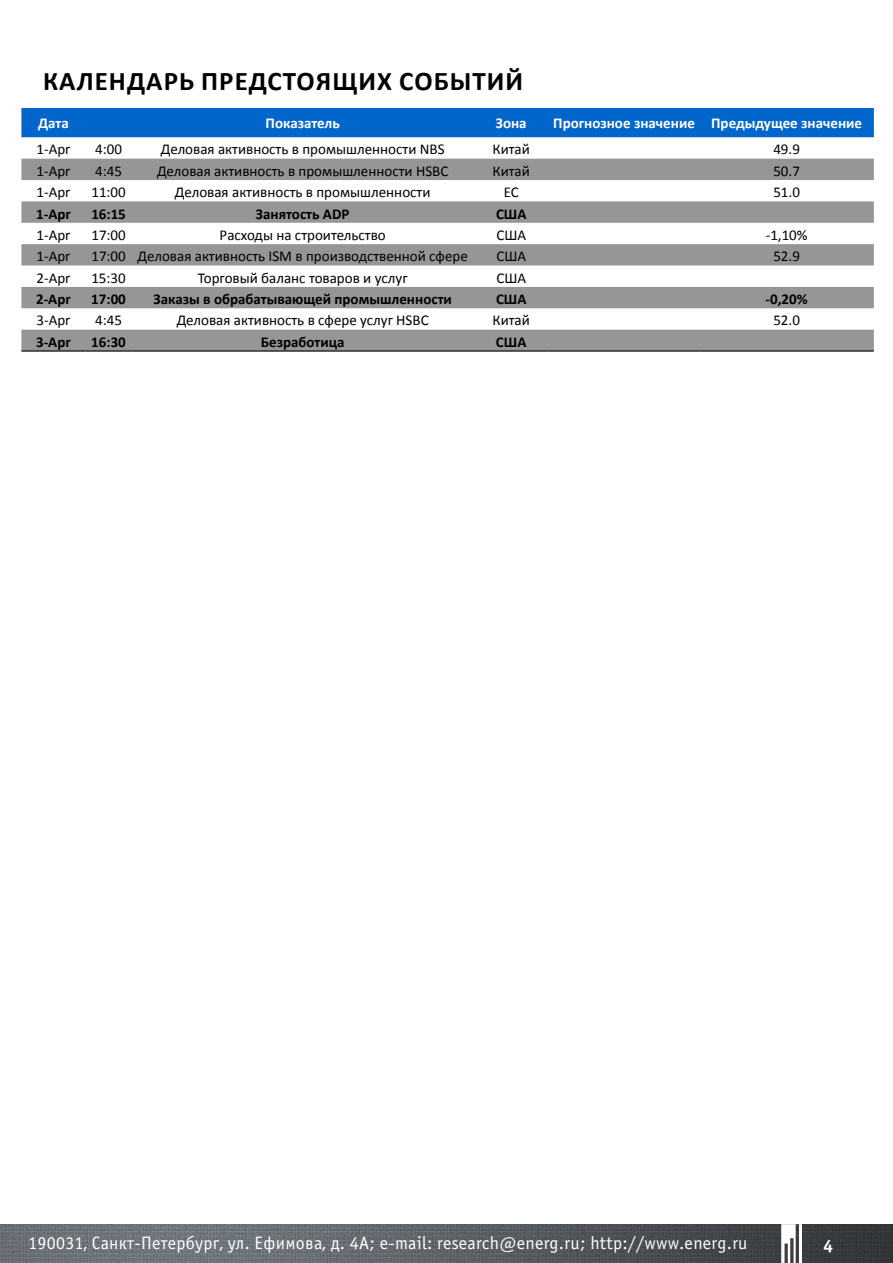
<style>
.page{position:relative;width:893px;height:1263px;background:#fff}
.page>*{position:absolute;margin:0;border:0;box-sizing:border-box;transform-origin:0 0}
.t1{font:700 27px "Calibri";color:#000}
.t2{font:18px "Officina Sans C";letter-spacing:.015em;color:#fff}
.t3{font:700 18px "Officina Sans C";color:#fff}
.t4{font:15px "Calibri";color:#000}
.t5{font:700 15px "Calibri";color:#000}
.t6{font:700 15px "Calibri";color:#fff}
</style>
<div class="page">
<img style="left:0;top:1224px;width:893px;height:39px">
<svg style="left:781px;top:1224px;width:21px;height:39px"></svg>
<div style="left:21px;top:108px;width:853px;height:29px;background:#06c"></div>
<svg style="left:21px;top:159px;width:853px;height:191px;fill:#969696"></svg>
<hr style="left:21px;top:350px;width:65px;height:2px;background:#000">
<hr style="left:86px;top:350px;width:46px;height:2px;background:#000">
<hr style="left:132px;top:350px;width:342px;height:2px;background:#000">
<hr style="left:474px;top:350px;width:75px;height:2px;background:#000">
<hr style="left:549px;top:350px;width:150px;height:2px;background:#000">
<hr style="left:699px;top:350px;width:175px;height:2px;background:#000">
<h1 class="t1" style="left:43px;top:64px;width:34px">Календарь</h1>
<h1 class="t1" style="left:201px;top:64px;width:17px">предстоя</h1>
<h1 class="t1" style="left:332px;top:64px;width:86px">щих событий</h1>
<p class="t6" style="left:38px;top:114px;width:32px">Дата</p>
<p class="t6" style="left:266px;top:114px;width:76px">Показатель</p>
<p class="t6" style="left:496px;top:114px;width:32px">Зона</p>
<p class="t6" style="left:553px;top:114px;width:310px">Прогнозное значение Предыдущее значение</p>
<p class="t4" style="left:37px;top:140px;width:35px">1-Apr</p>
<p class="t4" style="left:95px;top:140px;width:28px">4:00</p>
<p class="t4" style="left:161px;top:140px;width:285px">Деловая активность в промышленности NBS</p>
<p class="t4" style="left:493px;top:140px;width:39px">Китай</p>
<p class="t4" style="left:773px;top:140px;width:28px">49.9</p>
<p class="t4" style="left:37px;top:161px;width:35px">1-Apr</p>
<p class="t4" style="left:95px;top:161px;width:28px">4:45</p>
<p class="t4" style="left:157px;top:161px;width:293px">Деловая активность в промышленности HSBC</p>
<p class="t4" style="left:493px;top:161px;width:39px">Китай</p>
<p class="t4" style="left:773px;top:161px;width:28px">50.7</p>
<p class="t4" style="left:37px;top:183px;width:35px">1-Apr</p>
<p class="t4" style="left:91px;top:183px;width:36px">11:00</p>
<p class="t4" style="left:175px;top:183px;width:257px">Деловая активность в промышленности</p>
<p class="t4" style="left:504px;top:183px;width:16px">ЕС</p>
<p class="t4" style="left:773px;top:183px;width:28px">51.0</p>
<p class="t5" style="left:36px;top:204px;width:36px">1-Apr</p>
<p class="t5" style="left:91px;top:204px;width:36px">16:15</p>
<p class="t5" style="left:256px;top:204px;width:95px">Занятость ADP</p>
<p class="t5" style="left:496px;top:204px;width:32px">США</p>
<p class="t4" style="left:37px;top:225px;width:35px">1-Apr</p>
<p class="t4" style="left:91px;top:225px;width:36px">17:00</p>
<p class="t4" style="left:220px;top:225px;width:168px">Расходы на строительство</p>
<p class="t4" style="left:496px;top:225px;width:31px">США</p>
<p class="t4" style="left:766px;top:225px;width:43px">-1,10%</p>
<p class="t4" style="left:36px;top:247px;width:35px">1-Apr</p>
<p class="t4" style="left:91px;top:247px;width:378px">17:00 Деловая активность ISM в производственной сфере</p>
<p class="t4" style="left:496px;top:247px;width:31px">США</p>
<p class="t4" style="left:773px;top:247px;width:28px">52.9</p>
<p class="t4" style="left:36px;top:268px;width:35px">2-Apr</p>
<p class="t4" style="left:91px;top:268px;width:36px">15:30</p>
<p class="t4" style="left:198px;top:268px;width:211px">Торговый баланс товаров и услуг</p>
<p class="t4" style="left:496px;top:268px;width:31px">США</p>
<p class="t5" style="left:36px;top:289px;width:36px">2-Apr</p>
<p class="t5" style="left:91px;top:289px;width:36px">17:00</p>
<p class="t5" style="left:154px;top:289px;width:300px">Заказы в обрабатывающей промышленности</p>
<p class="t5" style="left:496px;top:289px;width:32px">США</p>
<p class="t5" style="left:765px;top:289px;width:44px">-0,20%</p>
<p class="t4" style="left:36px;top:311px;width:35px">3-Apr</p>
<p class="t4" style="left:95px;top:311px;width:28px">4:45</p>
<p class="t4" style="left:177px;top:311px;width:253px">Деловая активность в сфере услуг HSBC</p>
<p class="t4" style="left:493px;top:311px;width:39px">Китай</p>
<p class="t4" style="left:773px;top:311px;width:28px">52.0</p>
<p class="t5" style="left:36px;top:332px;width:36px">3-Apr</p>
<p class="t5" style="left:91px;top:332px;width:36px">16:30</p>
<p class="t5" style="left:261px;top:332px;width:85px">Безработица</p>
<p class="t5" style="left:496px;top:332px;width:32px">США</p>
<p class="t2" style="left:28px;top:1233px;width:721px">190031, Санкт-Петербург, ул. Ефимова, д. 4А; e-mail: research@energ.ru; http://www.energ.ru</p>
<p class="t3" style="left:822px;top:1236px;width:12px">4</p>
<p class="t2" style="left:580px;top:1243px;width:172px">Bloomberg: ECBR &lt;GO&gt;</p>
</div>
